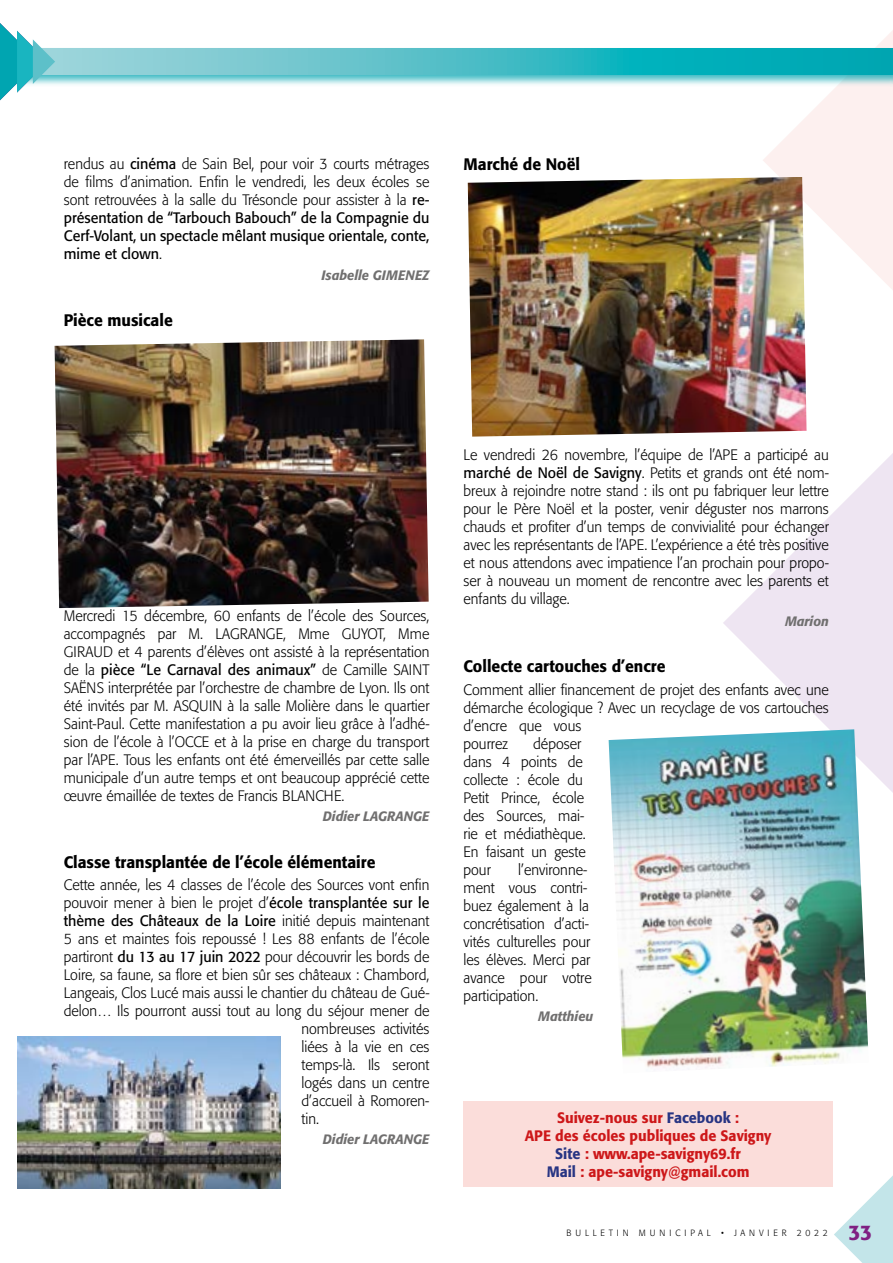
<style>
.page{position:relative;width:893px;height:1263px;background:#fff}
.page>*{position:absolute;margin:0;border:0;box-sizing:border-box;transform-origin:0 0}
.t1{font:500 21px "Formata";color:#7f2082}
.t2{font:500 16.5px "Formata";color:#000;scale:.95 1}
.t3{font:300 15px/18px "Formata";color:#000;text-align:justify;scale:.95 1}
.t4{font:500 15px/18px "Formata";color:#cd1719;text-align:center;scale:.95 1}
.t5{font:15px "Formata";color:#000;scale:.95 1}
.t6{font:italic 500 13.5px "Formata";color:#706f6f;scale:.95 1}
.t7{font:300 9px "Formata";letter-spacing:.45em;color:#000;scale:.95 1}
.s1{font-weight:400}
.s2{font-weight:300}
.s3{color:#283583}
</style>
<div class="page">
<svg style="left:723px;top:453px;width:170px;height:340px;fill:#eee5f2"></svg>
<svg style="left:763px;top:30px;width:130px;height:260px"></svg>
<svg style="left:834px;top:1175px;width:59px;height:88px"></svg>
<div style="left:0;top:47px;width:893px;height:39px;background:#00a5b1;opacity:.75"></div>
<svg style="left:55px;top:49px;width:838px;height:25px;background:#44bcc5"></svg>
<svg style="left:0;top:23px;width:55px;height:77px"></svg>
<img style="left:55px;top:339px;width:374px;height:269px">
<img style="left:609px;top:729px;width:260px;height:340px">
<img style="left:468px;top:177px;width:339px;height:260px">
<img style="left:17px;top:1036px;width:263px;height:153px">
<div style="left:463px;top:1101px;width:370px;height:86px;background:#fbddda"></div>
<p class="t3" style="left:64px;top:155px;width:386px">rendus au <span class="s1">cinéma</span> de Sain Bel, pour voir 3 courts métrages de films d’animation. Enfin le vendredi, les deux écoles se sont retrouvées à la salle du Trésoncle pour assister à la <span class="s1">re&shy;présentation de “Tarbouch Babouch” de la Compagnie du Cerf-Volant, un spectacle mêlant musique orientale, conte, mime et clown</span>.</p>
<p class="t6" style="left:322px;top:267px;width:115px">Isabelle GIMENEZ</p>
<p class="t2" style="left:64px;top:310px;width:116px">Pièce musicale</p>
<p class="t2" style="left:463px;top:154px;width:124px">Marché de Noël</p>
<p class="t3" style="left:64px;top:607px;width:386px">Mercredi 15 décembre, 60 enfants de l’école des Sources, accompagnés par M. LAGRANGE, Mme GUYOT, Mme GIRAUD et 4 parents d’élèves ont assisté à la représentation de la <span class="s1">pièce “Le Carnaval des animaux”</span> de Camille SAINT SAËNS interprétée par l’orchestre de chambre de Lyon. Ils ont été invités par M. ASQUIN à la salle Molière dans le quartier Saint-Paul. Cette manifestation a pu avoir lieu grâce à l’adhé&shy;sion de l’école à l’OCCE et à la prise en charge du transport par l’APE. Tous les enfants ont été émerveillés par cette salle municipale d’un autre temps et ont beaucoup apprécié cette œuvre émaillée de textes de Francis BLANCHE.</p>
<p class="t6" style="left:323px;top:808px;width:114px">Didier LAGRANGE</p>
<p class="t2" style="left:64px;top:851px;width:330px">Classe transplantée de l’école élémentaire</p>
<p class="t3" style="left:64px;top:876px;width:386px">Cette année, les 4 classes de l’école des Sources vont enfin</p>
<p class="t3" style="left:64px;top:894px;width:386px">pouvoir mener à bien le projet d’<span class="s1">école transplantée sur le</span></p>
<p class="t5" style="left:64px;top:911px;width:386px">thème des Châteaux de la Loire <span class="s2">initié depuis maintenant</span></p>
<p class="t3" style="left:64px;top:930px;width:386px">5 ans et maintes fois repoussé ! Les 88 enfants de l’école</p>
<p class="t3" style="left:64px;top:948px;width:386px">partiront <span class="s1">du 13 au 17 juin 2022</span> pour découvrir les bords de</p>
<p class="t3" style="left:64px;top:966px;width:386px">Loire, sa faune, sa flore et bien sûr ses châteaux : Chambord,</p>
<p class="t3" style="left:64px;top:984px;width:386px">Langeais, Clos Lucé mais aussi le chantier du château de Gué-</p>
<p class="t3" style="left:64px;top:1002px;width:386px">delon… Ils pourront aussi tout au long du séjour mener de</p>
<p class="t3" style="left:302px;top:1020px;width:136px">nombreuses activités</p>
<p class="t3" style="left:302px;top:1038px;width:136px">liées à la vie en ces</p>
<p class="t3" style="left:302px;top:1056px;width:136px">temps-là. Ils seront</p>
<p class="t3" style="left:302px;top:1074px;width:136px">logés dans un centre</p>
<p class="t3" style="left:302px;top:1092px;width:136px">d’accueil à Romoren-</p>
<p class="t3" style="left:302px;top:1110px;width:20px">tin.</p>
<p class="t6" style="left:323px;top:1131px;width:114px">Didier LAGRANGE</p>
<p class="t3" style="left:463px;top:446px;width:386px">Le vendredi 26 novembre, l’équipe de l’APE a participé au <span class="s1">marché de Noël de Savigny</span>. Petits et grands ont été nom&shy;breux à rejoindre notre stand : ils ont pu fabriquer leur lettre pour le Père Noël et la poster, venir déguster nos marrons chauds et profiter d’un temps de convivialité pour échanger avec les représentants de l’APE. L’expérience a été très positive et nous attendons avec impatience l’an prochain pour propo&shy;ser à nouveau un moment de rencontre avec les parents et enfants du village.</p>
<p class="t6" style="left:785px;top:613px;width:48px">Marion</p>
<p class="t2" style="left:463px;top:656px;width:214px">Collecte cartouches d’encre</p>
<p class="t3" style="left:463px;top:680px;width:386px;text-align:left">Comment allier financement de projet des enfants avec une démarche écologique ? Avec un recyclage de vos cartouches d’encre que vous<br>pourrez</p>
<p class="t3" style="left:463px;top:734px;width:130px;text-align:left;text-indent:70px">déposer dans 4 points de collecte : école du<br>Petit Prince, école des Sources, mai&shy;rie et médiathèque.<br>En faisant un geste pour</p>
<p class="t3" style="left:463px;top:860px;width:137px;text-align:left;text-indent:55px">l’environne&shy;ment vous contri&shy;buez également à la concrétisation d’acti&shy;vités culturelles pour les élèves. Merci par avance pour votre participation.</p>
<p class="t6" style="left:538px;top:1008px;width:59px">Matthieu</p>
<p class="t4" style="left:525px;top:1109px;width:261px">Suivez-nous sur <span class="s3">Facebook</span> :<br>APE des écoles publiques de Savigny<br><span class="s3">Site</span> : www.ape-savigny69.fr<br><span class="s3">Mail</span> : ape-savigny@gmail.com</p>
<p class="t7" style="left:566px;top:1228px;width:277px">BULLETIN MUNICIPAL • JANVIER 2022</p>
<h1 class="t1" style="left:848px;top:1219px;width:26px">33</h1>
</div>
